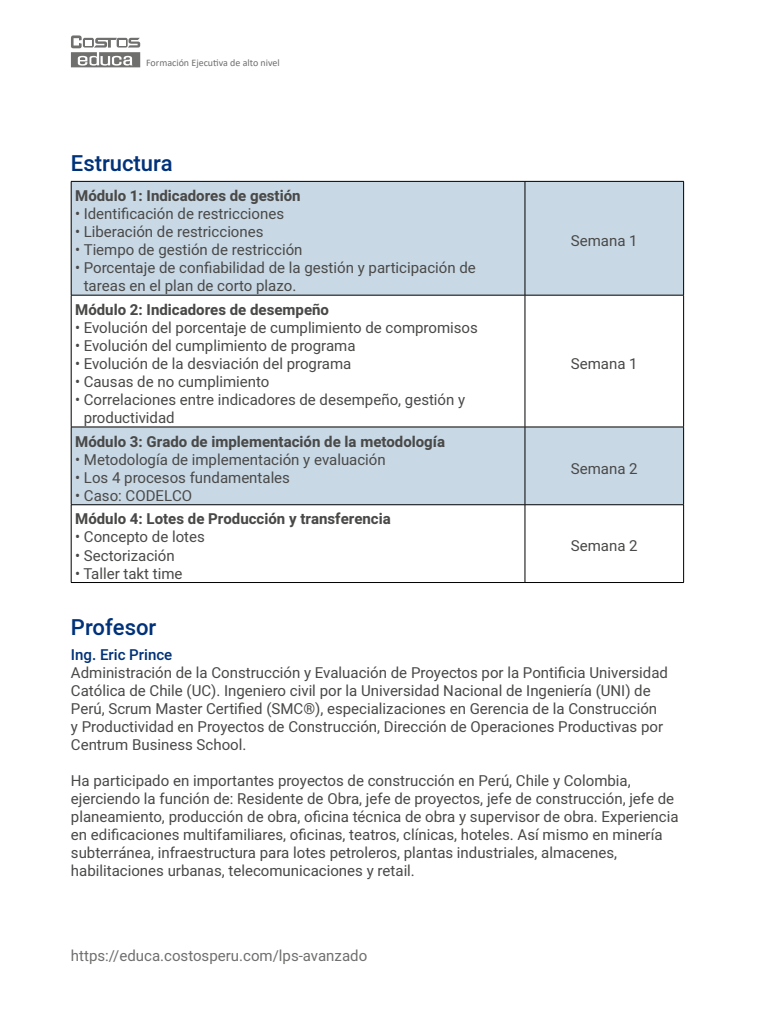
<style>
.page{position:relative;width:769px;height:1024px;background:#fff}
.page>*{position:absolute;margin:0;border:0;box-sizing:border-box;transform-origin:0 0}
.t1{font:500 22px "Heebo";color:#00327a}
.t2{font:15px/18px "Heebo";color:#494948}
.t3{font:700 15px "Heebo";color:#494948}
.t4{font:15px "Heebo";color:#6f6f6e}
.t5{font:500 15px "Heebo";color:#00327a}
.t6{font:10px "Calibri";color:#6f6f6e}
</style>
<div class="page">
<svg style="left:71px;top:35px;width:69px;height:32px"></svg>
<svg style="left:72px;top:182px;width:611px;height:322px;fill:#c9d8e5"></svg>
<hr style="left:71px;top:181px;width:453px;height:1px;background:#000">
<hr style="left:71px;top:182px;width:1px;height:113px;background:#000">
<hr style="left:524px;top:181px;width:159px;height:1px;background:#000">
<hr style="left:524px;top:182px;width:1px;height:113px;background:#000">
<hr style="left:683px;top:182px;width:1px;height:113px;background:#000">
<hr style="left:71px;top:295px;width:453px;height:1px;background:#000">
<hr style="left:71px;top:295px;width:1px;height:131px;background:#000">
<hr style="left:524px;top:295px;width:159px;height:1px;background:#000">
<hr style="left:524px;top:295px;width:1px;height:131px;background:#000">
<hr style="left:683px;top:295px;width:1px;height:131px;background:#000">
<hr style="left:71px;top:426px;width:453px;height:1px;background:#000">
<hr style="left:71px;top:427px;width:1px;height:77px;background:#000">
<hr style="left:524px;top:426px;width:159px;height:1px;background:#000">
<hr style="left:524px;top:427px;width:1px;height:77px;background:#000">
<hr style="left:683px;top:427px;width:1px;height:77px;background:#000">
<hr style="left:71px;top:504px;width:453px;height:1px;background:#000">
<hr style="left:71px;top:505px;width:1px;height:77px;background:#000">
<hr style="left:524px;top:504px;width:159px;height:1px;background:#000">
<hr style="left:524px;top:505px;width:1px;height:77px;background:#000">
<hr style="left:683px;top:505px;width:1px;height:77px;background:#000">
<hr style="left:71px;top:582px;width:453px;height:1px;background:#000">
<hr style="left:524px;top:582px;width:159px;height:1px;background:#000">
<p class="t6" style="left:146px;top:56px;width:135px">Formación Ejecutiva de alto nivel</p>
<h1 class="t1" style="left:71px;top:147px;width:103px">Estructura</h1>
<p class="t3" style="left:75px;top:185px;width:227px">Módulo 1: Indicadores de gestión</p>
<p class="t2" style="left:75px;top:205px;width:210px">• Identificación de restricciones</p>
<p class="t2" style="left:75px;top:223px;width:190px">• Liberación de restricciones</p>
<p class="t2" style="left:75px;top:241px;width:229px">• Tiempo de gestión de restricción</p>
<p class="t2" style="left:84px;top:259px;width:393px;text-indent:-9px">• Porcentaje de confiabilidad de la gestión y participación de tareas en el plan de corto plazo.</p>
<p class="t3" style="left:75px;top:299px;width:255px">Módulo 2: Indicadores de desempeño</p>
<p class="t2" style="left:75px;top:318px;width:404px">• Evolución del porcentaje de cumplimiento de compromisos</p>
<p class="t2" style="left:75px;top:336px;width:282px">• Evolución del cumplimiento de programa</p>
<p class="t2" style="left:75px;top:354px;width:277px">• Evolución de la desviación del programa</p>
<p class="t2" style="left:75px;top:372px;width:196px">• Causas de no cumplimiento</p>
<p class="t2" style="left:84px;top:390px;width:383px;text-indent:-9px">• Correlaciones entre indicadores de desempeño, gestión y productividad</p>
<p class="t3" style="left:75px;top:431px;width:371px">Módulo 3: Grado de implementación de la metodología</p>
<p class="t2" style="left:75px;top:450px;width:312px">• Metodología de implementación y evaluación</p>
<p class="t2" style="left:75px;top:468px;width:216px">• Los 4 procesos fundamentales</p>
<p class="t2" style="left:75px;top:486px;width:118px">• Caso: CODELCO</p>
<p class="t3" style="left:75px;top:508px;width:317px">Módulo 4: Lotes de Producción y transferencia</p>
<p class="t2" style="left:75px;top:528px;width:131px">• Concepto de lotes</p>
<p class="t2" style="left:75px;top:546px;width:101px">• Sectorización</p>
<p class="t2" style="left:75px;top:564px;width:109px">• Taller takt time</p>
<p class="t2" style="left:570px;top:232px;width:68px">Semana 1</p>
<p class="t2" style="left:570px;top:354px;width:68px">Semana 1</p>
<p class="t2" style="left:570px;top:459px;width:68px">Semana 2</p>
<p class="t2" style="left:570px;top:537px;width:68px">Semana 2</p>
<h1 class="t1" style="left:71px;top:611px;width:87px">Profesor</h1>
<p class="t5" style="left:71px;top:644px;width:103px">Ing. Eric Prince</p>
<p class="t2" style="left:71px;top:664px;width:598px">Administración de la Construcción y Evaluación de Proyectos por la Pontificia Universidad Católica de Chile (UC). Ingeniero civil por la Universidad Nacional de Ingeniería (UNI) de Perú, Scrum Master Certified (SMC®), especializaciones en Gerencia de la Construcción y Productividad en Proyectos de Construcción, Dirección de Operaciones Productivas por Centrum Business School.</p>
<p class="t2" style="left:71px;top:772px;width:609px">Ha participado en importantes proyectos de construcción en Perú, Chile y Colombia, ejerciendo la función de: Residente de Obra, jefe de proyectos, jefe de construcción, jefe de planeamiento, producción de obra, oficina técnica de obra y supervisor de obra. Experiencia en edificaciones multifamiliares, oficinas, teatros, clínicas, hoteles. Así mismo en minería subterránea, infraestructura para lotes petroleros, plantas industriales, almacenes, habilitaciones urbanas, telecomunicaciones y retail.</p>
<p class="t4" style="left:71px;top:945px;width:298px">https://educa.costosperu.com/lps-avanzado</p>
</div>
